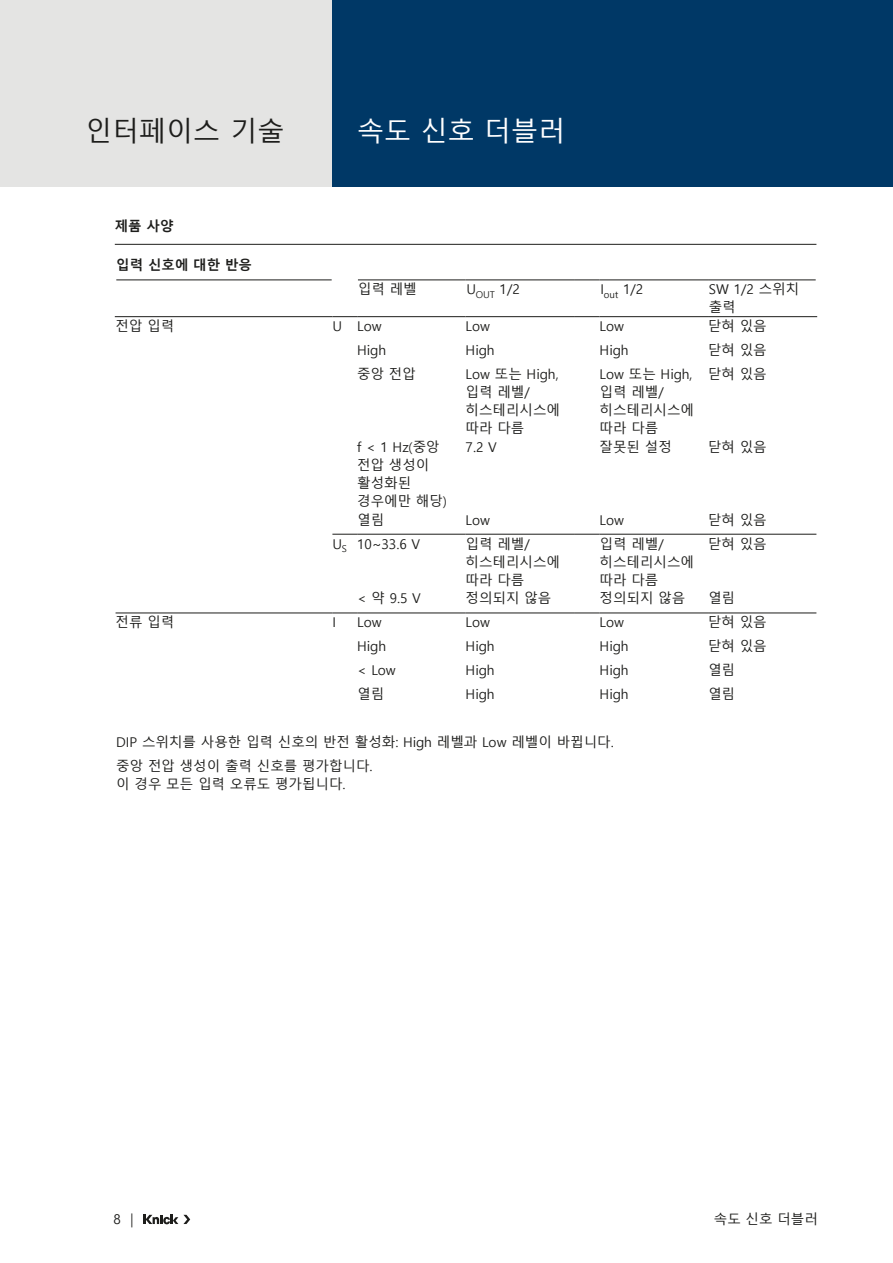
<style>
.page{position:relative;width:893px;height:1263px;background:#fff}
.page>*{position:absolute;margin:0;border:0;box-sizing:border-box;transform-origin:0 0}
.Headline_Produkt{font:27px "Malgun Gothic";color:#1d1d1b}
.Produktbereiche{font:27px "Malgun Gothic";color:#fff}
.Tabelle{font:13.5px/18px "Malgun Gothic";color:#1d1d1b}
.Zwischenüberschrift{font:700 13.5px "Malgun Gothic";color:#1d1d1b}
.Tabelle_Headline{font:700 13.5px "Malgun Gothic";color:#1d1d1b}
</style>
<div class="page">
<div style="left:332px;top:0;width:561px;height:187px;background:#003866"></div>
<svg style="left:143px;top:1215px;width:47px;height:9px"></svg>
<div style="left:0;top:0;width:332px;height:187px;background:#e4e4e3"></div>
<hr style="left:115px;top:244px;width:701px;height:1px;background:#1d1d1b">
<hr style="left:116px;top:280px;width:216px;height:1px;background:#1d1d1b">
<hr style="left:358px;top:280px;width:108px;height:1px;background:#1d1d1b">
<hr style="left:466px;top:280px;width:108px;height:1px;background:#1d1d1b">
<svg style="left:574px;top:280px;width:26px;height:1px"></svg>
<hr style="left:600px;top:280px;width:108px;height:1px;background:#1d1d1b">
<hr style="left:708px;top:280px;width:108px;height:1px;background:#1d1d1b">
<hr style="left:115px;top:316px;width:217px;height:1px;background:#1d1d1b">
<svg style="left:332px;top:316px;width:25px;height:1px"></svg>
<hr style="left:357px;top:316px;width:109px;height:1px;background:#1d1d1b">
<hr style="left:466px;top:316px;width:108px;height:1px;background:#1d1d1b">
<svg style="left:574px;top:316px;width:26px;height:1px"></svg>
<hr style="left:600px;top:316px;width:108px;height:1px;background:#1d1d1b">
<hr style="left:708px;top:316px;width:109px;height:1px;background:#1d1d1b">
<svg style="left:332px;top:534px;width:25px;height:1px"></svg>
<hr style="left:357px;top:534px;width:109px;height:1px;background:#1d1d1b">
<hr style="left:466px;top:534px;width:108px;height:1px;background:#1d1d1b">
<svg style="left:574px;top:534px;width:26px;height:1px"></svg>
<hr style="left:600px;top:534px;width:108px;height:1px;background:#1d1d1b">
<hr style="left:708px;top:534px;width:108px;height:1px;background:#1d1d1b">
<hr style="left:116px;top:613px;width:216px;height:1px;background:#1d1d1b">
<svg style="left:332px;top:613px;width:25px;height:1px"></svg>
<hr style="left:357px;top:613px;width:109px;height:1px;background:#1d1d1b">
<hr style="left:466px;top:613px;width:108px;height:1px;background:#1d1d1b">
<svg style="left:574px;top:613px;width:26px;height:1px"></svg>
<hr style="left:600px;top:613px;width:108px;height:1px;background:#1d1d1b">
<hr style="left:708px;top:613px;width:108px;height:1px;background:#1d1d1b">
<p class="Headline_Produkt" style="left:85px;top:116px;width:201px">인터페이스 기술</p>
<p class="Produktbereiche" style="left:357px;top:116px;width:210px">속도 신호 더블러</p>
<p class="Tabelle_Headline" style="left:115px;top:218px;width:60px">제품 사양</p>
<p class="Zwischenüberschrift" style="left:116px;top:257px;width:137px">입력 신호에 대한 반응</p>
<p class="Tabelle" style="left:358px;top:281px;width:60px">입력 레벨</p>
<p class="Tabelle" style="left:466px;top:281px;width:55px">U<sub>OUT</sub> 1/2</p>
<p class="Tabelle" style="left:600px;top:281px;width:45px">I<sub>out</sub> 1/2</p>
<p class="Tabelle" style="left:709px;top:281px;width:92px">SW 1/2 스위치 출력</p>
<p class="Tabelle" style="left:116px;top:318px;width:60px">전압 입력</p>
<p class="Tabelle" style="left:332px;top:318px;width:11px">U</p>
<p class="Tabelle" style="left:357px;top:318px;width:26px">Low</p>
<p class="Tabelle" style="left:466px;top:318px;width:26px">Low</p>
<p class="Tabelle" style="left:600px;top:318px;width:26px">Low</p>
<p class="Tabelle" style="left:708px;top:318px;width:60px">닫혀 있음</p>
<p class="Tabelle" style="left:357px;top:342px;width:31px">High</p>
<p class="Tabelle" style="left:466px;top:342px;width:31px">High</p>
<p class="Tabelle" style="left:600px;top:342px;width:31px">High</p>
<p class="Tabelle" style="left:708px;top:342px;width:60px">닫혀 있음</p>
<p class="Tabelle" style="left:357px;top:366px;width:60px">중앙 전압</p>
<p class="Tabelle" style="left:466px;top:366px;width:96px">Low 또는 High, 입력 레벨/ 히스테리시스에 따라 다름</p>
<p class="Tabelle" style="left:600px;top:366px;width:96px">Low 또는 High, 입력 레벨/ 히스테리시스에 따라 다름</p>
<p class="Tabelle" style="left:708px;top:366px;width:60px">닫혀 있음</p>
<p class="Tabelle" style="left:357px;top:438px;width:91px">f &lt; 1 Hz(중앙 전압 생성이 활성화된 경우에만 해당)</p>
<p class="Tabelle" style="left:466px;top:438px;width:33px">7.2 V</p>
<p class="Tabelle" style="left:600px;top:438px;width:74px">잘못된 설정</p>
<p class="Tabelle" style="left:708px;top:438px;width:60px">닫혀 있음</p>
<p class="Tabelle" style="left:357px;top:511px;width:29px">열림</p>
<p class="Tabelle" style="left:466px;top:511px;width:26px">Low</p>
<p class="Tabelle" style="left:600px;top:511px;width:26px">Low</p>
<p class="Tabelle" style="left:708px;top:511px;width:60px">닫혀 있음</p>
<p class="Tabelle" style="left:332px;top:535px;width:16px">U<sub>S</sub></p>
<p class="Tabelle" style="left:357px;top:535px;width:64px">10~33.6 V</p>
<p class="Tabelle" style="left:466px;top:535px;width:96px">입력 레벨/ 히스테리시스에 따라 다름</p>
<p class="Tabelle" style="left:600px;top:535px;width:96px">입력 레벨/ 히스테리시스에 따라 다름</p>
<p class="Tabelle" style="left:708px;top:535px;width:60px">닫혀 있음</p>
<p class="Tabelle" style="left:357px;top:590px;width:65px">&lt;약9.5V</p>
<p class="Tabelle" style="left:466px;top:590px;width:87px">정의되지 않음</p>
<p class="Tabelle" style="left:600px;top:590px;width:87px">정의되지 않음</p>
<p class="Tabelle" style="left:708px;top:590px;width:28px">열림</p>
<p class="Tabelle" style="left:116px;top:614px;width:60px">전류 입력</p>
<p class="Tabelle" style="left:332px;top:614px;width:5px">I</p>
<p class="Tabelle" style="left:357px;top:614px;width:26px">Low</p>
<p class="Tabelle" style="left:466px;top:614px;width:26px">Low</p>
<p class="Tabelle" style="left:600px;top:614px;width:26px">Low</p>
<p class="Tabelle" style="left:708px;top:614px;width:60px">닫혀 있음</p>
<p class="Tabelle" style="left:357px;top:638px;width:31px">High</p>
<p class="Tabelle" style="left:466px;top:638px;width:31px">High</p>
<p class="Tabelle" style="left:600px;top:638px;width:31px">High</p>
<p class="Tabelle" style="left:708px;top:638px;width:60px">닫혀 있음</p>
<p class="Tabelle" style="left:357px;top:662px;width:40px">&lt; Low</p>
<p class="Tabelle" style="left:466px;top:662px;width:31px">High</p>
<p class="Tabelle" style="left:600px;top:662px;width:31px">High</p>
<p class="Tabelle" style="left:708px;top:662px;width:28px">열림</p>
<p class="Tabelle" style="left:357px;top:686px;width:29px">열림</p>
<p class="Tabelle" style="left:466px;top:686px;width:31px">High</p>
<p class="Tabelle" style="left:600px;top:686px;width:31px">High</p>
<p class="Tabelle" style="left:708px;top:686px;width:28px">열림</p>
<p class="Tabelle" style="left:116px;top:734px;width:499px">DIP 스위치를 사용한 입력 신호의 반전 활성화: High 레벨과 Low 레벨이 바뀝니다.</p>
<p class="Tabelle" style="left:116px;top:758px;width:258px">중앙 전압 생성이 출력 신호를 평가합니다. 이 경우 모든 입력 오류도 평가됩니다.</p>
<p class="Tabelle" style="left:113px;top:1211px;width:22px">8 |</p>
<p class="Tabelle" style="left:714px;top:1211px;width:106px">속도 신호 더블러</p>
</div>
